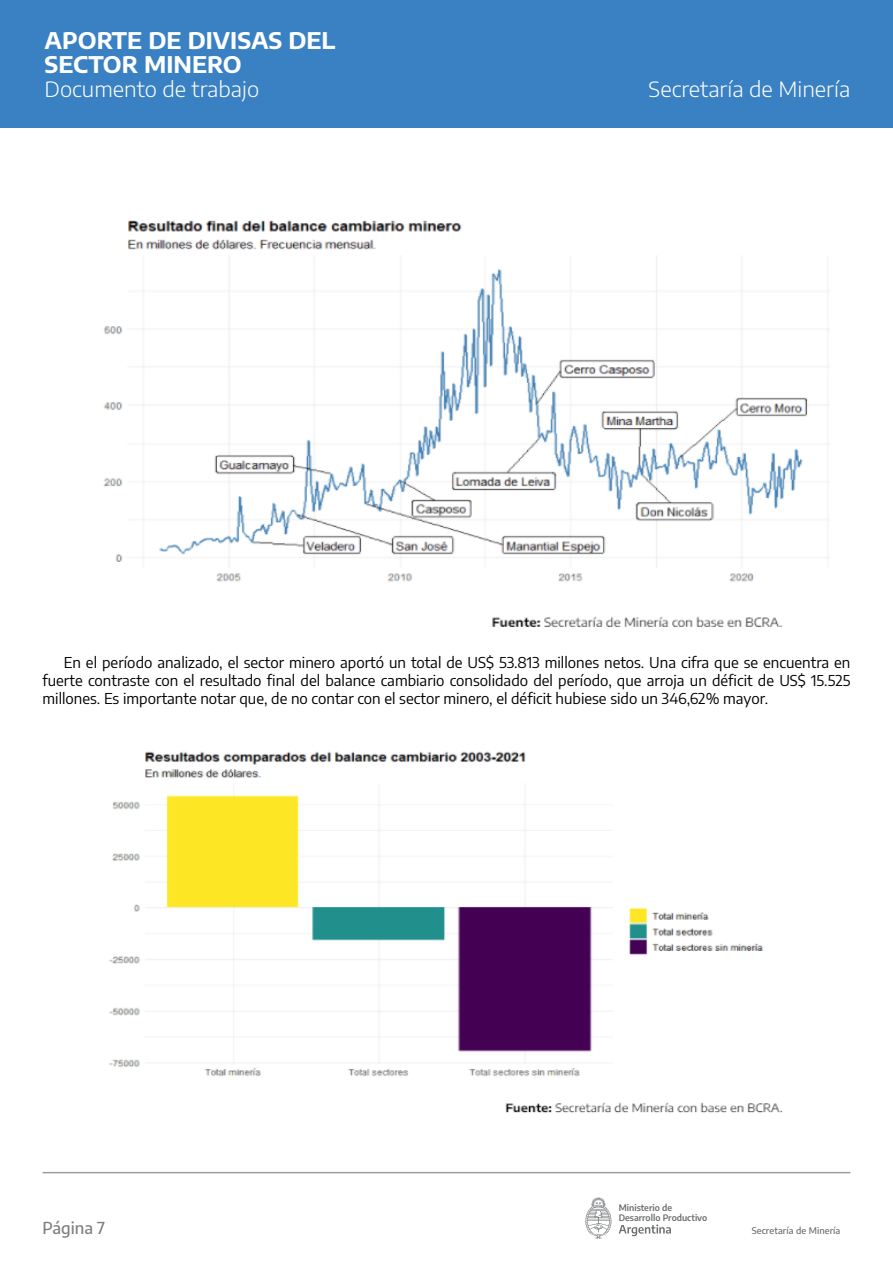
<style>
.page{position:relative;width:893px;height:1263px;background:#fff}
.page>*{position:absolute;margin:0;border:0;box-sizing:border-box;transform-origin:0 0}
.t1{font:700 22.5px/24px "Encode Sans Semi Expanded";color:#fff}
.t2{font:300 21px "Encode Sans Semi Expanded";color:#fff}
.t3{font:500 16.5px "Encode Sans";color:#818080}
.t4{font:15px/18px "Encode Sans";color:#000;text-align:justify}
.t5{font:500 9.15px "Encode Sans";letter-spacing:.01em;color:#6b6d6f}
.t6{font:600 8.7px/9.9px "Encode Sans";color:#6b6d6f}
</style>
<div class="page">
<div style="left:0;top:0;width:893px;height:128px;background:#3a81c3"></div>
<svg style="left:585px;top:1197px;width:26px;height:42px"></svg>
<svg style="left:619px;top:1224px;width:52px;height:12px"></svg>
<hr style="left:43px;top:1172px;width:807px;height:1px;background:#000">
<img style="left:103px;top:220px;width:726px;height:408px">
<img style="left:109px;top:751px;width:674px;height:362px">
<h1 class="t1" style="left:45px;top:26px;width:292px">APORTE DE DIVISAS DEL<br>SECTOR MINERO</h1>
<h2 class="t2" style="left:45px;top:74px;width:216px">Documento de trabajo</h2>
<h2 class="t2" style="left:648px;top:75px;width:204px">Secretaría de Minería</h2>
<p class="t4" style="left:43px;top:652px;width:809px;text-indent:21px">En el período analizado, el sector minero aportó un total de US$ 53.813 millones netos. Una cifra que se encuentra en fuerte contraste con el resultado final del balance cambiario consolidado del período, que arroja un déficit de US$ 15.525 millones. Es importante notar que, de no contar con el sector minero, el déficit hubiese sido un 346,62% mayor.</p>
<p class="t3" style="left:43px;top:1216px;width:64px">Página 7</p>
<p class="t6" style="left:619px;top:1202px;width:90px">Ministerio de<br>Desarrollo Productivo</p>
<p class="t5" style="left:752px;top:1224px;width:90px">Secretaría de Minería</p>
</div>
